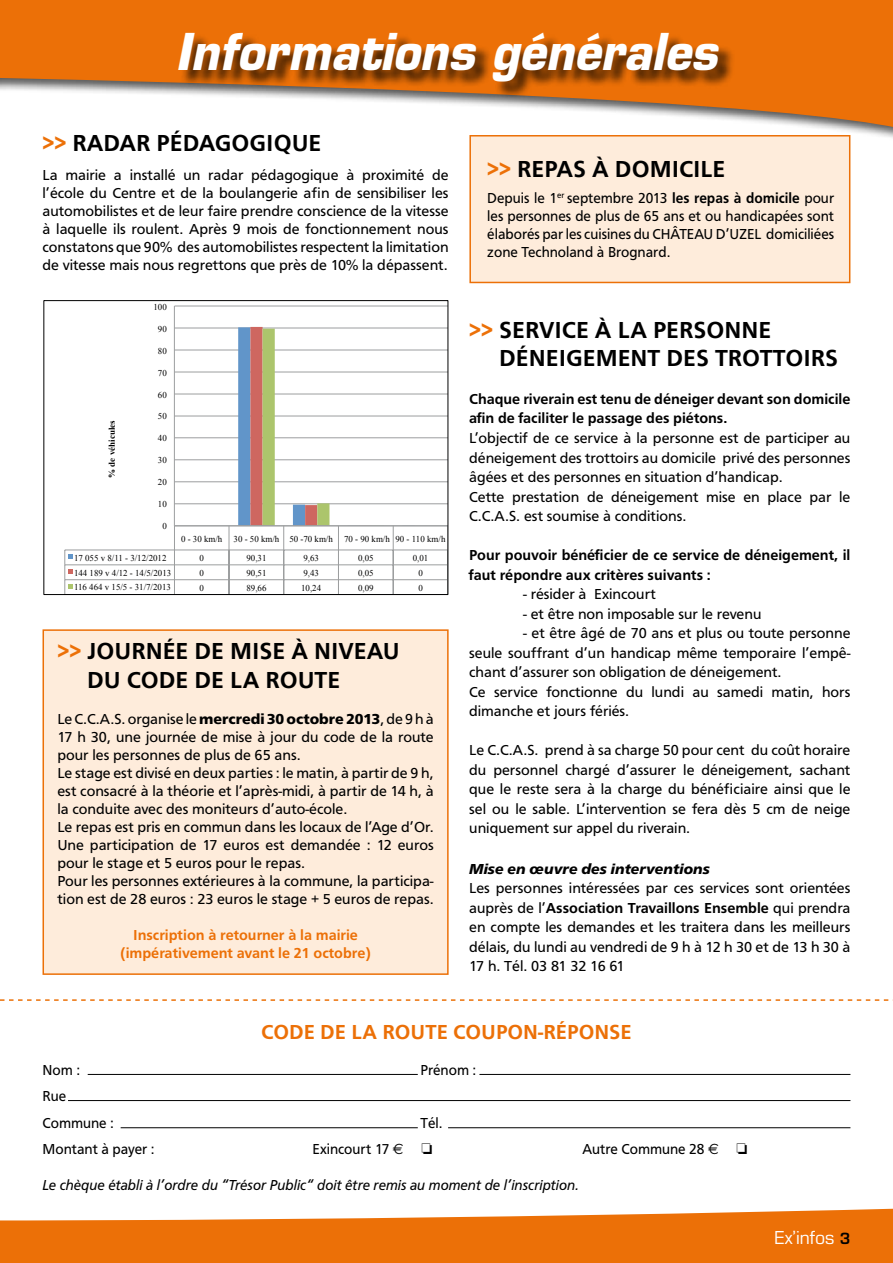
<style>
.page{position:relative;width:893px;height:1263px;background:#fff}
.page>*{position:absolute;margin:0;border:0;box-sizing:border-box;transform-origin:0 0}
.t1{font:italic 700 49.5px "Eurostile";color:#fff;scale:.93 1}
.t2{font:500 24px/28.8px "Frutus T";color:#000}
.t3{font:500 21px "Frutus T";color:#ec7007}
.t4{font:19.5px "Eurostile Roman DTC";color:#fff}
.t5{font:15px/19.5px "Frutus T";color:#000;text-align:justify}
.t6{font:15px/18px "Frutus T";color:#000;text-align:justify;scale:.95 1}
.t7{font:500 15px/19.5px "Frutus T";color:#000}
.t8{font:italic 15px "Frutus T";color:#000;scale:.95 1}
.t9{font:500 15px/18px "Frutus T";color:#ec7007;text-align:center}
.t10{font:italic 700 15px "Frutus T";color:#000}
.t11{font:9px "Times New Roman";color:#000}
.t12{font:700 8.85px "Times New Roman";color:#000}
.s1{color:#ec7007}
.s2{font-weight:700}
.s3{font-weight:500}
.s4{font-family:"Euro Sans"}
.s5{font-family:"Eurostile";font-weight:600;font-size:15px;color:#000}
</style>
<div class="page">
<hr style="left:174px;top:503px;width:274px;height:1px;background:#9c9e9f">
<hr style="left:174px;top:481px;width:274px;height:1px;background:#9c9e9f">
<hr style="left:174px;top:459px;width:274px;height:1px;background:#9c9e9f">
<hr style="left:174px;top:437px;width:274px;height:1px;background:#9c9e9f">
<hr style="left:174px;top:416px;width:274px;height:1px;background:#9c9e9f">
<hr style="left:174px;top:394px;width:274px;height:1px;background:#9c9e9f">
<hr style="left:174px;top:372px;width:274px;height:1px;background:#9c9e9f">
<hr style="left:174px;top:350px;width:274px;height:1px;background:#9c9e9f">
<hr style="left:174px;top:328px;width:274px;height:1px;background:#9c9e9f">
<hr style="left:174px;top:306px;width:274px;height:1px;background:#9c9e9f">
<hr style="left:174px;top:306px;width:1px;height:220px;background:#9c9e9f">
<hr style="left:174px;top:525px;width:274px;height:1px;background:#9c9e9f">
<hr style="left:65px;top:550px;width:383px;height:1px;background:#9c9e9f">
<hr style="left:65px;top:564px;width:383px;height:1px;background:#9c9e9f">
<hr style="left:65px;top:579px;width:383px;height:1px;background:#9c9e9f">
<svg style="left:174px;top:526px;width:1px;height:67px"></svg>
<svg style="left:229px;top:526px;width:1px;height:67px"></svg>
<svg style="left:238px;top:327px;width:177px;height:266px"></svg>
<svg style="left:448px;top:526px;width:1px;height:68px"></svg>
<svg style="left:64px;top:550px;width:8px;height:43px"></svg>
<div style="left:44px;top:300px;width:404px;height:295px;border:1px solid #000"></div>
<svg style="left:0;top:0;width:893px;height:173px;fill:#ec7007"></svg>
<svg style="left:0;top:1208px;width:893px;height:55px;background:#ee852c"></svg>
<div style="left:179px;top:34px;width:557px;height:65px;background:#000;opacity:.75"></div>
<div style="left:43px;top:629px;width:406px;height:346px;background:#feecdb;border:2px solid #ec7007"></div>
<div style="left:469px;top:135px;width:381px;height:148px;background:#feecdb;border:2px solid #ec7007"></div>
<hr style="left:479px;top:1074px;width:371px;height:1px;background:#000">
<hr style="left:88px;top:1074px;width:330px;height:1px;background:#000">
<hr style="left:68px;top:1100px;width:782px;height:1px;background:#000">
<hr style="left:448px;top:1127px;width:402px;height:1px;background:#000">
<hr style="left:121px;top:1127px;width:297px;height:1px;background:#000">
<svg style="left:0;top:999px;width:893px;height:2px"></svg>
<h1 class="t1" style="left:176px;top:21px;width:584px">Informations générales</h1>
<h2 class="t2" style="left:43px;top:128px;width:280px"><span class="s1">&gt;&gt;</span> RADAR PÉDAGOGIQUE</h2>
<p class="t5" style="left:43px;top:166px;width:408px;line-height:18px">La mairie a installé un radar pédagogique à proximité de l’école du Centre et de la boulangerie afin de sensibiliser les automobilistes et de leur faire prendre conscience de la vitesse à laquelle ils roulent. Après 9 mois de fonctionnement nous constatons que 90% des automobilistes respectent la limitation de vitesse mais nous regrettons que près de 10% la dépassent.</p>
<p class="t11" style="left:153px;top:301px;width:15px">100</p>
<p class="t11" style="left:158px;top:323px;width:10px">90</p>
<p class="t11" style="left:158px;top:345px;width:10px">80</p>
<p class="t11" style="left:158px;top:367px;width:10px">70</p>
<p class="t12" style="left:107px;top:478px;width:59px;rotate:-90deg">% de véhicules</p>
<p class="t11" style="left:158px;top:389px;width:10px">60</p>
<p class="t11" style="left:158px;top:411px;width:10px">50</p>
<p class="t11" style="left:158px;top:433px;width:10px">40</p>
<p class="t11" style="left:158px;top:455px;width:10px">30</p>
<p class="t11" style="left:158px;top:477px;width:10px">20</p>
<p class="t11" style="left:158px;top:499px;width:10px">10</p>
<p class="t11" style="left:162px;top:521px;width:6px">0</p>
<p class="t11" style="left:181px;top:533px;width:43px">0 - 30 km/h</p>
<p class="t11" style="left:234px;top:533px;width:214px">30 - 50 km/h 50 -70 km/h 70 - 90 km/h 90 - 110 km/h</p>
<p class="t11" style="left:74px;top:553px;width:94px">17 055 v 8/11 - 3/12/2012</p>
<p class="t11" style="left:200px;top:553px;width:6px">0</p>
<p class="t11" style="left:246px;top:553px;width:22px">90,31</p>
<p class="t11" style="left:303px;top:553px;width:17px">9,63</p>
<p class="t11" style="left:358px;top:553px;width:17px">0,05</p>
<p class="t11" style="left:413px;top:553px;width:17px">0,01</p>
<p class="t11" style="left:74px;top:567px;width:99px">144 189 v 4/12 - 14/5/2013</p>
<p class="t11" style="left:200px;top:568px;width:6px">0</p>
<p class="t11" style="left:246px;top:568px;width:22px">90,51</p>
<p class="t11" style="left:303px;top:568px;width:17px">9,43</p>
<p class="t11" style="left:358px;top:568px;width:17px">0,05</p>
<p class="t11" style="left:418px;top:568px;width:6px">0</p>
<p class="t11" style="left:74px;top:582px;width:98px">116 464 v 15/5 - 31/7/2013</p>
<p class="t11" style="left:200px;top:582px;width:6px">0</p>
<p class="t11" style="left:246px;top:582px;width:22px">89,66</p>
<p class="t11" style="left:301px;top:582px;width:22px">10,24</p>
<p class="t11" style="left:358px;top:582px;width:17px">0,09</p>
<p class="t11" style="left:418px;top:582px;width:6px">0</p>
<h2 class="t2" style="left:87px;top:637px;width:314px;text-indent:-30px"><span class="s1">&gt;&gt;</span> JOURN ÉE DE MISE À N IVEAU<br>DU CODE DE LA ROUTE</h2>
<p class="t5" style="left:57px;top:710px;width:378px;line-height:18px;text-align:left">Le C.C.A.S. organise le <span class="s2">mercredi 30 octobre 2013</span>, de 9 h à 17 h 30, une journée de mise à jour du code de la route pour les personnes de plus de 65 ans.<br>Le stage est divisé en deux parties : le matin, à partir de 9 h, est consacré à la théorie et l’après-midi, à partir de 14 h, à la conduite avec des moniteurs d’auto-école.<br>Le repas est pris en commun dans les locaux de l’Age d’Or.<br>Une participation de 17 euros est demandée : 12 euros pour le stage et 5 euros pour le repas.<br>Pour les personnes extérieures à la commune, la participa&shy;tion est de 28 euros : 23 euros le stage + 5 euros de repas.</p>
<p class="t9" style="left:120px;top:926px;width:252px">Inscription à retourner à la mairie (impérativement avant le 21 octobre)</p>
<h2 class="t2" style="left:487px;top:154px;width:239px"><span class="s1">&gt;&gt;</span> REPAS À DOMICILE</h2>
<p class="t6" style="left:487px;top:189px;width:367px">Depuis le 1<sup>er</sup> septembre 2013 <span class="s3">les repas à domicile</span> pour les personnes de plus de 65 ans et ou handicapées sont élaborés par les cuisines du CHÂTEAU D’UZEL domiciliées zone Technoland à Brognard.</p>
<h2 class="t2" style="left:469px;top:315px;width:57px"><span class="s1">&gt;&gt;</span> Service</h2>
<h2 class="t2" style="left:595px;top:315px;width:73px">à la perso</h2>
<h2 class="t2" style="left:724px;top:315px;width:45px">nne</h2>
<h2 class="t2" style="left:499px;top:344px;width:62px">déneigeme</h2>
<h2 class="t2" style="left:631px;top:344px;width:51px">nt des</h2>
<h2 class="t2" style="left:715px;top:344px;width:15px">trottoirs</h2>
<p class="t7" style="left:469px;top:389px;width:383px">Chaque riverain est tenu de déneiger devant son domicile afin de faciliter le passage des piétons.</p>
<p class="t5" style="left:469px;top:428px;width:383px;text-align:left">L’objectif de ce service à la personne est de participer au déneigement des trottoirs au domicile privé des personnes âgées et des personnes en situation d’handicap.<br>Cette prestation de déneigement mise en place par le C.C.A.S. est soumise à conditions.</p>
<p class="t7" style="left:469px;top:545px;width:383px">Pour pouvoir bénéficier de ce service de déneigement, il faut répondre aux critères suivants :</p>
<p class="t5" style="left:523px;top:584px;width:134px">- résider à Exincourt</p>
<p class="t5" style="left:523px;top:603px;width:240px">- et être non imposable sur le revenu</p>
<p class="t5" style="left:469px;top:623px;width:383px;text-align:left;text-indent:54px">- et être âgé de 70 ans et plus ou toute personne seule souffrant d’un handicap même temporaire l’empê&shy;chant d’assurer son obligation de déneigement.<br>Ce service fonctionne du lundi au samedi matin, hors dimanche et jours fériés.</p>
<p class="t5" style="left:469px;top:740px;width:383px">Le C.C.A.S. prend à sa charge 50 pour cent du coût horaire du personnel chargé d’assurer le déneigement, sachant que le reste sera à la charge du bénéficiaire ainsi que le sel ou le sable. L’intervention se fera dès 5 cm de neige uniquement sur appel du riverain.</p>
<p class="t10" style="left:469px;top:860px;width:242px">Mise en œuvre des interventions</p>
<p class="t5" style="left:469px;top:878px;width:383px">Les personnes intéressées par ces services sont orientées auprès de l’<span class="s3">Association Travaillons Ensemble</span> qui prendra en compte les demandes et les traitera dans les meilleurs délais, du lundi au vendredi de 9 h à 12 h 30 et de 13 h 30 à 17 h. Tél. 03 81 32 16 61</p>
<h3 class="t3" style="left:261px;top:1019px;width:372px">CODE DE LA ROUTE COUPON-RÉPONSE</h3>
<p class="t6" style="left:43px;top:1060px;width:41px">Nom :</p>
<p class="t6" style="left:421px;top:1060px;width:60px">Prénom :</p>
<p class="t6" style="left:43px;top:1083px;width:77px;line-height:26.5px">Rue<br>Commune :</p>
<p class="t6" style="left:421px;top:1113px;width:25px">Tél.</p>
<p class="t6" style="left:43px;top:1140px;width:120px">Montant à payer :</p>
<p class="t6" style="left:313px;top:1140px;width:128px">Exincourt 17 <span class="s4">E</span> ❏</p>
<p class="t6" style="left:583px;top:1140px;width:175px">Autre Commune 28 <span class="s4">E</span> ❏</p>
<p class="t8" style="left:43px;top:1176px;width:566px">Le chèque établi à l’ordre du “Trésor Public“ doit être remis au moment de l’inscription.</p>
<h3 class="t4" style="left:775px;top:1227px;width:77px">Ex’infos <span class="s5">3</span></h3>
</div>
